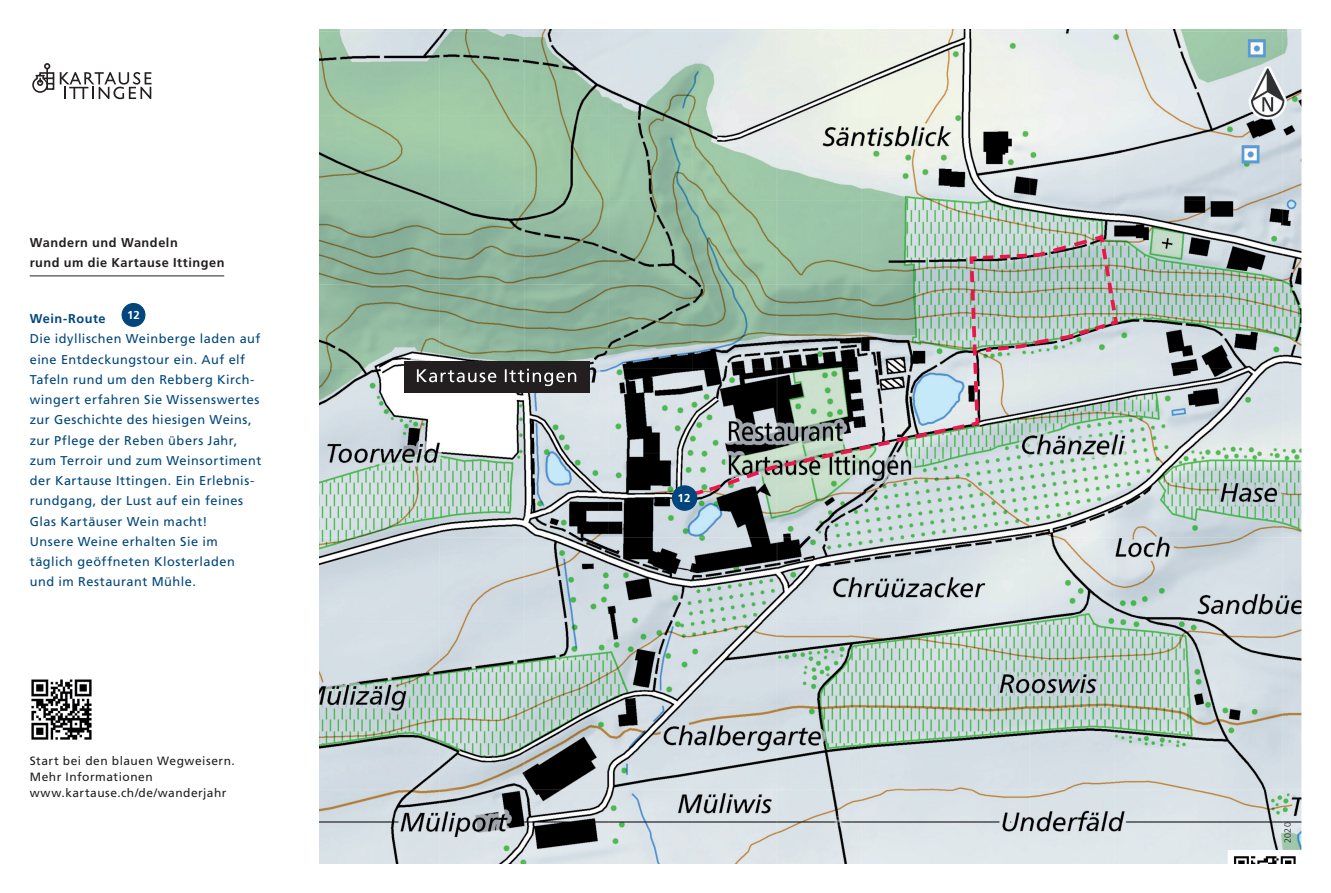
<style>
.page{position:relative;width:1331px;height:893px;background:#fff}
.page>*{position:absolute;margin:0;border:0;box-sizing:border-box;transform-origin:0 0}
.t1{font:12.75px/20.2px "Frutiger";letter-spacing:.04em;color:#00467c}
.t2{font:700 12.75px/20.2px "Frutiger";letter-spacing:.04em;color:#231f20}
.t3{font:700 12.75px "Frutiger";letter-spacing:.04em;color:#00467c}
.t4{font:12px/15.8px "Frutiger";letter-spacing:.04em;color:#231f20}
.t5{font:700 11.55px "Frutiger";color:#fff}
.t6{font:300 9px "Frutiger";color:#231f20}
</style>
<div class="page">
<svg style="left:32px;top:63px;width:120px;height:36px"></svg>
<img style="left:31px;top:679px;width:61px;height:61px">
<img style="left:319px;top:30px;width:982px;height:833px">
<img style="left:677px;top:232px;width:443px;height:270px">
<div style="left:404px;top:361px;width:186px;height:31px;background:#231f20"></div>
<svg style="left:417px;top:369px;width:159px;height:17px"></svg>
<div style="left:122px;top:304px;width:23px;height:22px;background:#00467c;border-radius:50%"></div>
<div style="left:122px;top:303px;width:23px;height:24px;border:1px solid #00467c;border-radius:50%"></div>
<hr style="left:30px;top:276px;width:194px;height:1px;background:#231f20">
<div style="left:672px;top:486px;width:25px;height:24px;background:#00467c;border-radius:50%"></div>
<div style="left:672px;top:485px;width:25px;height:26px;border:1px solid #00467c;border-radius:50%"></div>
<p class="t2" style="left:30px;top:232px;width:196px">Wandern und Wandeln<br>rund um die Kartause Ittingen</p>
<p class="t3" style="left:30px;top:311px;width:77px">Wein-Route</p>
<p class="t5" style="left:127px;top:308px;width:14px">12</p>
<p class="t1" style="left:30px;top:329px;width:233px">Die idyllischen Weinberge laden auf eine Entdeckungstour ein. Auf elf<br>Tafeln rund um den Rebberg Kirch&shy;wingert erfahren Sie Wissenswertes zur Geschichte des hiesigen Weins, zur Pflege der Reben übers Jahr, zum Terroir und zum Weinsortiment der Kartause Ittingen. Ein Erlebnis&shy;rundgang, der Lust auf ein feines<br>Glas Kartäuser Wein macht!<br>Unsere Weine erhalten Sie im täglich geöffneten Klosterladen und im Restaurant Mühle.</p>
<p class="t4" style="left:30px;top:753px;width:207px">Start bei den blauen Wegweisern.<br>Mehr Informationen www.kartause.ch/de/wanderjahr</p>
<p class="t5" style="left:677px;top:492px;width:14px">12</p>
<p class="t6" style="left:1283px;top:843px;width:22px;rotate:-90deg">2020</p>
</div>
